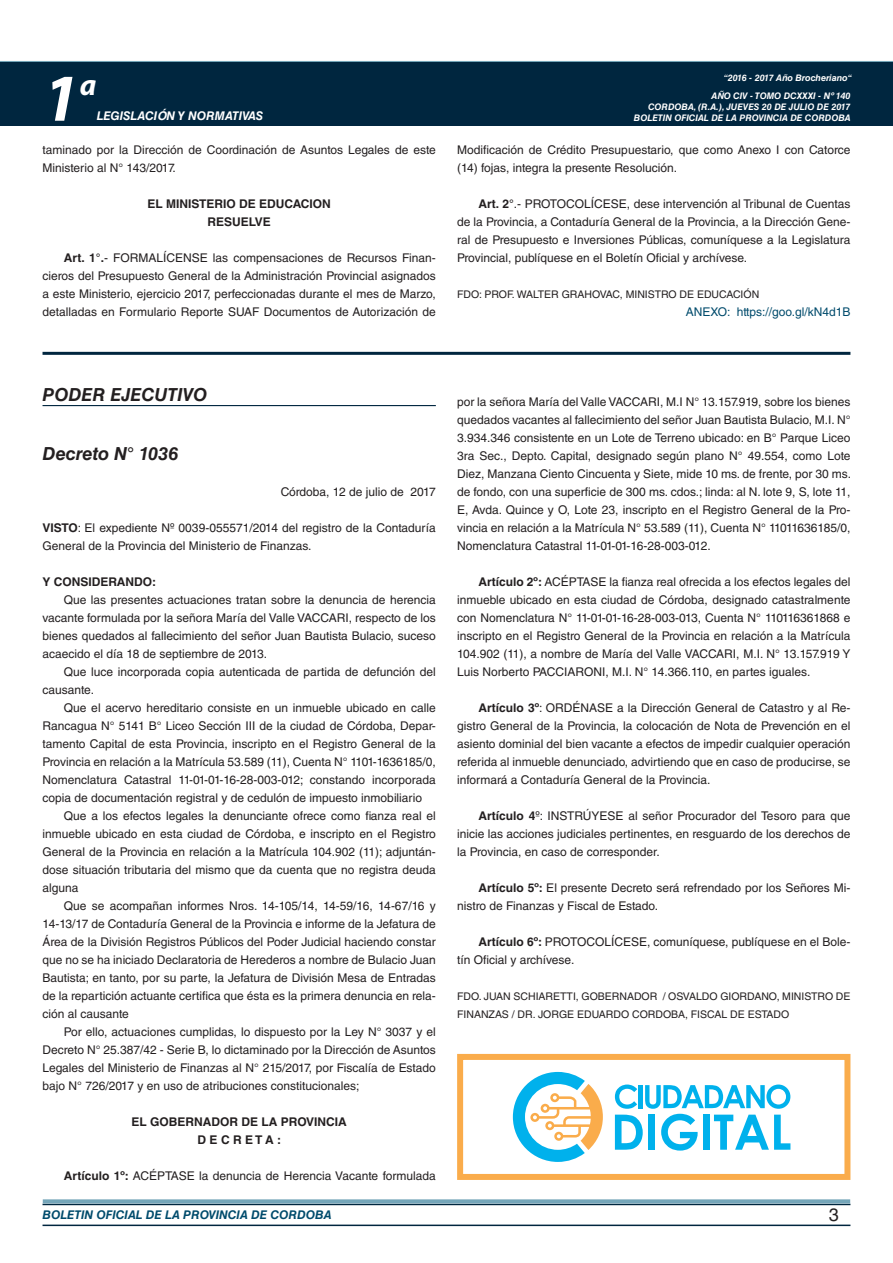
<style>
.page{position:relative;width:893px;height:1263px;background:#fff}
.page>*{position:absolute;margin:0;border:0;box-sizing:border-box;transform-origin:0 0}
.t1{font:italic 700 67.5px "Myriad Pro";color:#fff}
.t2{font:italic 700 30px "Myriad Pro";color:#fff}
.NOMBRE_DE_MINISTERIO{font:italic 700 18px "Helvetica LT Std";color:#231f20}
.DOC__N{font:italic 700 18px "Helvetica LT Std";color:#231f20}
.t3{font:18px "Helvetica LT Std";color:#231f20}
.TEXTO_BASE{font:12px/18px "Helvetica LT Std";color:#231f20;text-align:justify}
.TEXTO_BASE-2{font:700 12px "Helvetica LT Std";color:#231f20}
.t4{font:italic 700 12px "Helvetica LT Std";color:#004b6c}
.ANEXO{font:12px "Helvetica LT Std";color:#004b6c}
.t5{font:italic 700 12px "Helvetica LT Std";color:#fff}
.FIRMA{font:10.5px/18px "Helvetica LT Std";color:#231f20}
.t6{font:italic 700 9px/10.8px "Helvetica LT Std";color:#fff;text-align:right}
.s1{font-weight:700}
</style>
<div class="page">
<div style="left:0;top:61px;width:893px;height:6px;background:#73a5b8"></div>
<div style="left:0;top:62px;width:893px;height:64px;background:#00263f"></div>
<hr style="left:43px;top:1224px;width:807px;height:2px;background:#00263f">
<div style="left:42px;top:1198px;width:809px;height:8px;background:#fff;opacity:.75"></div>
<hr style="left:43px;top:352px;width:807px;height:3px;background:#00263f">
<hr style="left:43px;top:405px;width:393px;height:1px;background:#00263f">
<svg style="left:615px;top:1084px;width:175px;height:66px"></svg>
<svg style="left:513px;top:1072px;width:90px;height:90px"></svg>
<div style="left:457px;top:1054px;width:393px;height:126px;border:6px solid #faac4b"></div>
<h1 class="t1" style="left:43px;top:54px;width:38px">1</h1>
<h2 class="t2" style="left:80px;top:66px;width:18px">a</h2>
<p class="t5" style="left:97px;top:109px;width:168px">LEGISLACIÓN Y NORMATIVAS</p>
<p class="TEXTO_BASE" style="left:43px;top:141px;width:395px">taminado por la Dirección de Coordinación de Asuntos Legales de este<br>Ministerio al N° 143/2017.</p>
<p class="TEXTO_BASE-2" style="left:147px;top:196px;width:185px">EL MINISTERIO DE EDUCACION</p>
<p class="TEXTO_BASE-2" style="left:207px;top:214px;width:65px">RESUELVE</p>
<p class="TEXTO_BASE" style="left:43px;top:249px;width:395px;text-indent:21px"><span class="s1">Art. 1°.</span>- FORMALÍCENSE las compensaciones de Recursos Finan&shy;cieros del Presupuesto General de la Administración Provincial asignados a este Ministerio, ejercicio 2017, perfeccionadas durante el mes de Marzo, detalladas en Formulario Reporte SUAF Documentos de Autorización de</p>
<p class="t6" style="left:724px;top:72px;width:130px">“2016 - 2017 Año Brocheriano“</p>
<p class="t6" style="left:634px;top:91px;width:218px">AÑO CIV - TOMO DCXXXI - Nº 140<br>CORDOBA, (R.A.), JUEVES 20 DE JULIO DE 2017<br>BOLETIN OFICIAL DE LA PROVINCIA DE CORDOBA</p>
<p class="TEXTO_BASE" style="left:457px;top:141px;width:395px">Modificación de Crédito Presupuestario, que como Anexo I con Catorce (14) fojas, integra la presente Resolución.</p>
<p class="TEXTO_BASE" style="left:457px;top:195px;width:395px;text-indent:21px"><span class="s1">Art. 2°</span>.- PROTOCOLÍCESE, dese intervención al Tribunal de Cuentas de la Provincia, a Contaduría General de la Provincia, a la Dirección Gene&shy;ral de Presupuesto e Inversiones Públicas, comuníquese a la Legislatura Provincial, publíquese en el Boletín Oficial y archívese.</p>
<p class="FIRMA" style="left:457px;top:285px;width:304px">FDO: PROF. WALTER GRAHOVAC, MINISTRO DE EDUCACIÓN</p>
<p class="ANEXO" style="left:686px;top:305px;width:166px">ANEXO: https://goo.gl/kN4d1B</p>
<p class="NOMBRE_DE_MINISTERIO" style="left:43px;top:383px;width:166px">PODER EJECUTIVO</p>
<p class="DOC__N" style="left:43px;top:442px;width:137px">Decreto N° 1036</p>
<p class="TEXTO_BASE" style="left:281px;top:483px;width:157px">Córdoba, 12 de julio de 2017</p>
<p class="TEXTO_BASE" style="left:43px;top:519px;width:395px"><span class="s1">VISTO</span>: El expediente Nº 0039-055571/2014 del registro de la Contaduría<br>General de la Provincia del Ministerio de Finanzas.</p>
<p class="TEXTO_BASE-2" style="left:43px;top:574px;width:115px">Y CONSIDERANDO:</p>
<p class="TEXTO_BASE" style="left:43px;top:591px;width:395px;text-indent:21px">Que las presentes actuaciones tratan sobre la denuncia de herencia vacante formulada por la señora María del Valle VACCARI, respecto de los bienes quedados al fallecimiento del señor Juan Bautista Bulacio, suceso acaecido el día 18 de septiembre de 2013.</p>
<p class="TEXTO_BASE" style="left:43px;top:663px;width:395px;text-indent:21px">Que luce incorporada copia autenticada de partida de defunción del causante.</p>
<p class="TEXTO_BASE" style="left:43px;top:699px;width:395px;text-indent:21px">Que el acervo hereditario consiste en un inmueble ubicado en calle Rancagua N° 5141 B° Liceo Sección III de la ciudad de Córdoba, Depar&shy;tamento Capital de esta Provincia, inscripto en el Registro General de la Provincia en relación a la Matrícula 53.589 (11), Cuenta N° 1101-1636185/0, Nomenclatura Catastral 11-01-01-16-28-003-012; constando incorporada copia de documentación registral y de cedulón de impuesto inmobiliario</p>
<p class="TEXTO_BASE" style="left:43px;top:807px;width:395px;text-indent:21px">Que a los efectos legales la denunciante ofrece como fianza real el inmueble ubicado en esta ciudad de Córdoba, e inscripto en el Registro General de la Provincia en relación a la Matrícula 104.902 (11); adjuntán&shy;dose situación tributaria del mismo que da cuenta que no registra deuda alguna</p>
<p class="TEXTO_BASE" style="left:43px;top:897px;width:395px;text-indent:21px">Que se acompañan informes Nros. 14-105/14, 14-59/16, 14-67/16 y 14-13/17 de Contaduría General de la Provincia e informe de la Jefatura de Área de la División Registros Públicos del Poder Judicial haciendo constar que no se ha iniciado Declaratoria de Herederos a nombre de Bulacio Juan Bautista; en tanto, por su parte, la Jefatura de División Mesa de Entradas de la repartición actuante certifica que ésta es la primera denuncia en rela&shy;ción al causante</p>
<p class="TEXTO_BASE" style="left:43px;top:1023px;width:395px;text-indent:21px">Por ello, actuaciones cumplidas, lo dispuesto por la Ley N° 3037 y el Decreto N° 25.387/42 - Serie B, lo dictaminado por la Dirección de Asuntos Legales del Ministerio de Finanzas al N° 215/2017, por Fiscalía de Estado bajo N° 726/2017 y en uso de atribuciones constitucionales;</p>
<p class="TEXTO_BASE-2" style="left:132px;top:1114px;width:217px">EL GOBERNADOR DE LA PROVINCIA</p>
<p class="TEXTO_BASE-2" style="left:198px;top:1132px;width:85px">D E C R E T A :</p>
<p class="TEXTO_BASE" style="left:64px;top:1167px;width:374px"><span class="s1">Artículo 1º:</span> ACÉPTASE la denuncia de Herencia Vacante formulada</p>
<p class="TEXTO_BASE" style="left:457px;top:393px;width:395px">por la señora María del Valle VACCARI, M.I N° 13.157.919, sobre los bienes quedados vacantes al fallecimiento del señor Juan Bautista Bulacio, M.I. N° 3.934.346 consistente en un Lote de Terreno ubicado: en B° Parque Liceo 3ra Sec., Depto. Capital, designado según plano N° 49.554, como Lote Diez, Manzana Ciento Cincuenta y Siete, mide 10 ms. de frente, por 30 ms. de fondo, con una superficie de 300 ms. cdos.; linda: al N. lote 9, S, lote 11, E, Avda. Quince y O, Lote 23, inscripto en el Registro General de la Pro&shy;vincia en relación a la Matrícula N° 53.589 (11), Cuenta N° 11011636185/0, Nomenclatura Catastral 11-01-01-16-28-003-012.</p>
<p class="TEXTO_BASE" style="left:457px;top:573px;width:395px;text-indent:21px"><span class="s1">Artículo 2º:</span> ACÉPTASE la fianza real ofrecida a los efectos legales del inmueble ubicado en esta ciudad de Córdoba, designado catastralmente con Nomenclatura N° 11-01-01-16-28-003-013, Cuenta N° 110116361868 e inscripto en el Registro General de la Provincia en relación a la Matrícula 104.902 (11), a nombre de María del Valle VACCARI, M.I. N° 13.157.919 Y Luis Norberto PACCIARONI, M.I. N° 14.366.110, en partes iguales.</p>
<p class="TEXTO_BASE" style="left:457px;top:699px;width:395px;text-indent:21px"><span class="s1">Artículo 3º</span>: ORDÉNASE a la Dirección General de Catastro y al Re&shy;gistro General de la Provincia, la colocación de Nota de Prevención en el asiento dominial del bien vacante a efectos de impedir cualquier operación referida al inmueble denunciado, advirtiendo que en caso de producirse, se informará a Contaduría General de la Provincia.</p>
<p class="TEXTO_BASE" style="left:457px;top:807px;width:395px;text-indent:21px"><span class="s1">Artículo 4</span>º: INSTRÚYESE al señor Procurador del Tesoro para que inicie las acciones judiciales pertinentes, en resguardo de los derechos de la Provincia, en caso de corresponder.</p>
<p class="TEXTO_BASE" style="left:457px;top:879px;width:395px;text-indent:21px"><span class="s1">Artículo 5º:</span> El presente Decreto será refrendado por los Señores Mi&shy;nistro de Finanzas y Fiscal de Estado.</p>
<p class="TEXTO_BASE" style="left:457px;top:933px;width:395px;text-indent:21px"><span class="s1">Artículo 6º:</span> PROTOCOLÍCESE, comuníquese, publíquese en el Bole&shy;tín Oficial y archívese.</p>
<p class="FIRMA" style="left:457px;top:987px;width:395px">FDO. JUAN SCHIARETTI, GOBERNADOR / OSVALDO GIORDANO, MINISTRO DE<br>FINANZAS / DR. JORGE EDUARDO CORDOBA, FISCAL DE ESTADO</p>
<p class="t4" style="left:43px;top:1208px;width:290px">BOLETIN OFICIAL DE LA PROVINCIA DE CORDOBA</p>
<h3 class="t3" style="left:829px;top:1204px;width:12px">3</h3>
</div>
